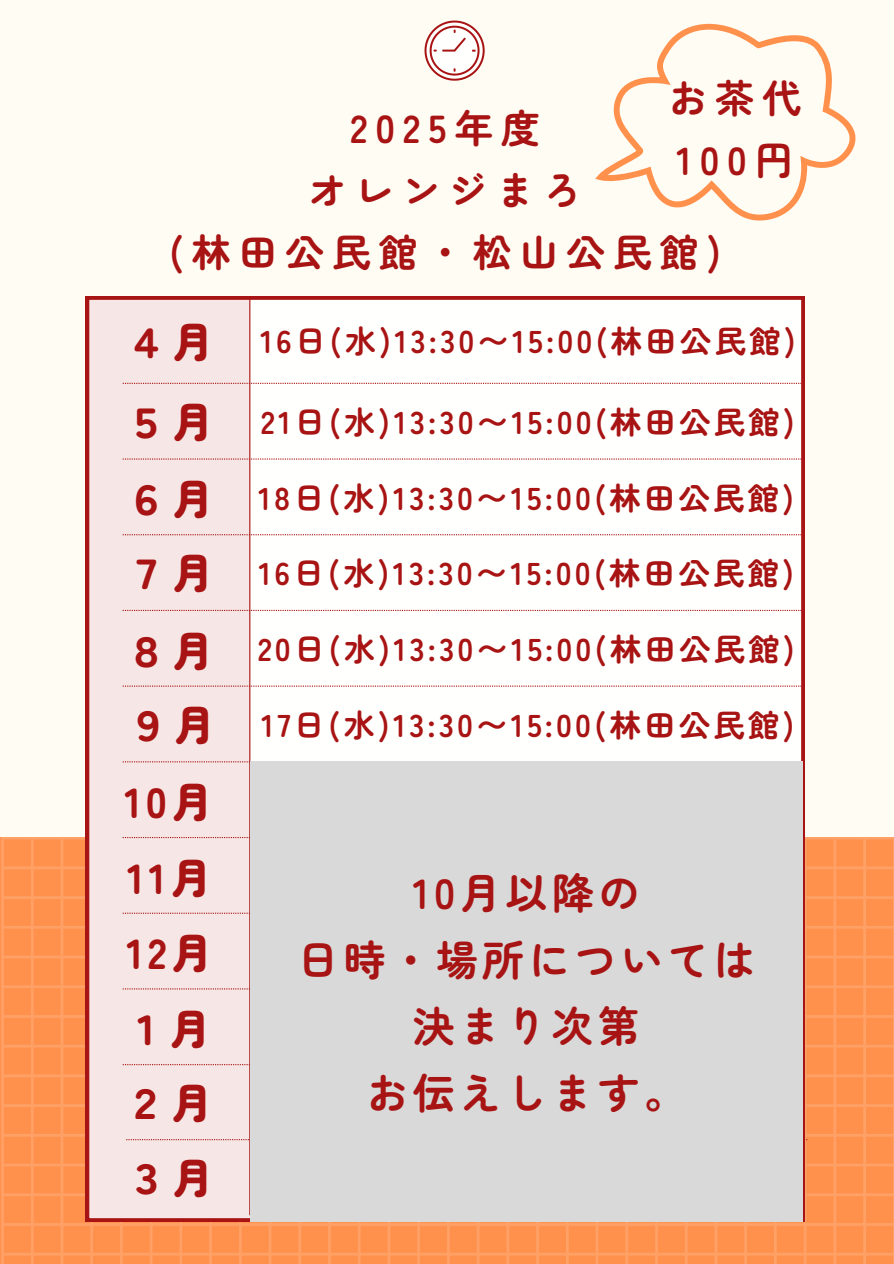
<style>
.page{position:relative;width:894px;height:1264px;background:#fff}
.page>*{position:absolute;margin:0;border:0;box-sizing:border-box;transform-origin:0 0}
.t1{font:700 42px/66.4px "Zen Maru Gothic";letter-spacing:.1em;color:#a81313;text-align:center}
.t2{font:900 42px "Zen Maru Gothic";letter-spacing:.1em;color:#a81313}
.t3{font:700 39px/61.9px "Zen Maru Gothic";letter-spacing:.2em;color:#a81313;text-align:center}
.t4{font:700 31.5px "Zen Maru Gothic";letter-spacing:.1em;color:#a81313}
</style>
<div class="page">
<div style="left:0;top:0;width:893px;height:1263px;background:#fffcf3"></div>
<svg style="left:1px;top:836px;width:892px;height:427px;background:#fd9352"></svg>
<div style="left:86px;top:296px;width:718px;height:925px;background:#fffffd"></div>
<div style="left:89px;top:296px;width:161px;height:925px;background:#f6e7e6"></div>
<hr style="left:249px;top:296px;width:1px;height:919px;background:#a81313">
<svg style="left:123px;top:837px;width:680px;height:1px"></svg>
<svg style="left:123px;top:912px;width:680px;height:1px"></svg>
<svg style="left:123px;top:988px;width:680px;height:1px"></svg>
<svg style="left:123px;top:1064px;width:680px;height:1px"></svg>
<svg style="left:123px;top:761px;width:680px;height:1px"></svg>
<svg style="left:123px;top:685px;width:680px;height:1px"></svg>
<svg style="left:123px;top:610px;width:680px;height:1px"></svg>
<svg style="left:123px;top:534px;width:680px;height:1px"></svg>
<svg style="left:123px;top:458px;width:680px;height:1px"></svg>
<svg style="left:123px;top:383px;width:680px;height:1px"></svg>
<svg style="left:424px;top:21px;width:60px;height:60px"></svg>
<svg style="left:126px;top:1139px;width:681px;height:1px"></svg>
<div style="left:250px;top:761px;width:552px;height:460px;background:#d9d9d9"></div>
<svg style="left:595px;top:24px;width:261px;height:197px"></svg>
<p class="t3" style="left:668px;top:65px;width:134px;text-align:left">お茶代<br>100円</p>
<h1 class="t3" style="left:169px;top:95px;width:554px">2025年度<br>オレンジまろ<br>(林田公民館・松山公民館)</h1>
<h1 class="t2" style="left:125px;top:309px;width:90px">４月</h1>
<h1 class="t4" style="left:260px;top:316px;width:537px">16日(水)13:30〜15:00(林田公民館)</h1>
<h1 class="t2" style="left:125px;top:389px;width:90px">５月</h1>
<h1 class="t2" style="left:125px;top:466px;width:90px">６月</h1>
<h1 class="t2" style="left:125px;top:540px;width:90px">７月</h1>
<h1 class="t2" style="left:125px;top:618px;width:90px">８月</h1>
<h1 class="t2" style="left:127px;top:692px;width:90px">９月</h1>
<h1 class="t2" style="left:124px;top:769px;width:90px">10月</h1>
<p class="t2" style="left:127px;top:845px;width:87px">11月</p>
<p class="t2" style="left:126px;top:920px;width:88px">12月</p>
<h1 class="t2" style="left:123px;top:995px;width:90px">１月</h1>
<h1 class="t2" style="left:125px;top:1069px;width:90px">２月</h1>
<h1 class="t2" style="left:125px;top:1145px;width:90px">３月</h1>
<p class="t4" style="left:261px;top:397px;width:536px">21日(水)13:30〜15:00(林田公民館)</p>
<p class="t4" style="left:258px;top:473px;width:537px">18日(水)13:30〜15:00(林田公民館)</p>
<p class="t4" style="left:258px;top:548px;width:537px">16日(水)13:30〜15:00(林田公民館)</p>
<p class="t4" style="left:257px;top:624px;width:538px">20日(水)13:30〜15:00(林田公民館)</p>
<p class="t4" style="left:261px;top:700px;width:535px">17日(水)13:30〜15:00(林田公民館)</p>
<h1 class="t1" style="left:297px;top:857px;width:459px">10月以降の<br>日時・場所については決まり次第<br>お伝えします。</h1>
</div>
